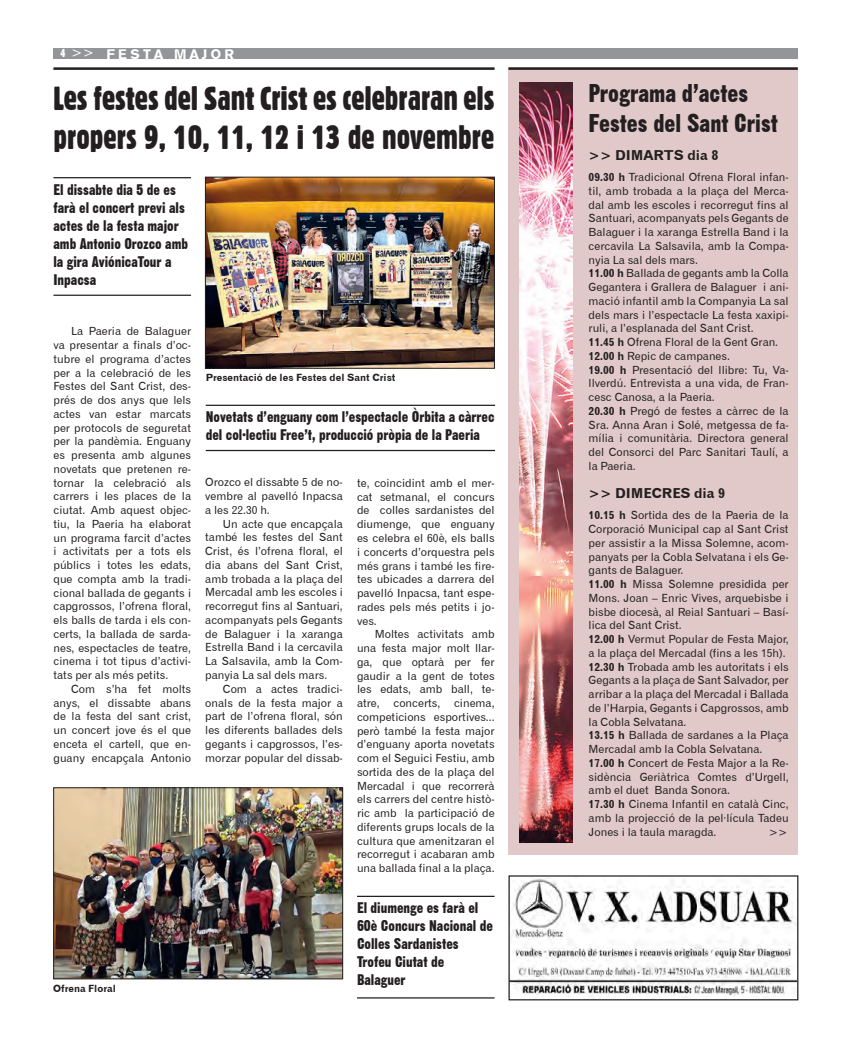
<style>
.page{position:relative;width:851px;height:1053px;background:#fff}
.page>*{position:absolute;margin:0;border:0;box-sizing:border-box;transform-origin:0 0}
.t1{font:32.5px/39px "Gothic 821 Condensed BT";letter-spacing:-.005em;color:#231f20}
.t2{font:25px "Gothic No 13 BT";color:#231f20}
.t3{font:15px/18px "Gothic No 13 BT";color:#231f20}
.t4{font:13.75px "Gothic 720 BT Bold B";color:#231f20}
.t5{font:13.75px "Gothic 725 BT Black A";letter-spacing:.25em;color:#fff}
.t6{font:11.25px/13.8px "Gothic 720 BT Roman B";color:#231f20;text-align:justify}
.t7{font:10px "Gothic 720 BT Bold B";color:#231f20}
.s1{font-family:"Gothic 821 Condensed BT";font-size:11.25px}
.s2{font-family:"Gothic 720 BT Roman B"}
.s3{font-family:"Gothic 720 BT Bold B"}
</style>
<div class="page">
<div style="left:53px;top:48px;width:744px;height:10px;background:#939598"></div>
<div style="left:508px;top:68px;width:289px;height:787px;background:#e0c9c8"></div>
<hr style="left:508px;top:67px;width:289px;height:3px;background:#231f20">
<img style="left:510px;top:878px;width:286px;height:120px">
<div style="left:508px;top:875px;width:290px;height:125px;border:1px solid #231f20"></div>
<img style="left:519px;top:83px;width:53px;height:759px">
<img style="left:55px;top:789px;width:286px;height:187px">
<div style="left:53px;top:787px;width:290px;height:191px;border:1px solid #231f20"></div>
<hr style="left:53px;top:67px;width:441px;height:3px;background:#231f20">
<img style="left:207px;top:179px;width:285px;height:187px">
<div style="left:205px;top:177px;width:289px;height:191px;border:1px solid #231f20"></div>
<hr style="left:206px;top:404px;width:289px;height:2px;background:#231f20">
<hr style="left:206px;top:450px;width:289px;height:1px;background:#231f20">
<hr style="left:53px;top:177px;width:138px;height:1px;background:#231f20">
<hr style="left:53px;top:294px;width:138px;height:2px;background:#231f20">
<hr style="left:357px;top:895px;width:137px;height:1px;background:#231f20">
<hr style="left:357px;top:997px;width:137px;height:1px;background:#231f20">
<p class="t5" style="left:61px;top:46px;width:175px"><span class="s1">4</span> <span class="s2">&gt;&gt;</span> FESTA MAJOR</p>
<p class="t1" style="left:53px;top:78px;width:442px">Les festes del Sant Crist es celebraran els propers 9, 10, 11, 12 i 13 de novembre</p>
<p class="t3" style="left:53px;top:180px;width:136px">El dissabte dia 5 de es farà el concert previ als actes de la festa major amb Antonio Orozco amb la gira AviónicaTour a<br>Inpacsa</p>
<p class="t6" style="left:53px;top:324px;width:139px;text-indent:18px">La Paeria de Balaguer va presentar a finals d’oc&shy;tubre el programa d’actes per a la celebració de les Festes del Sant Crist, des&shy;prés de dos anys que lels actes van estar marcats per protocols de seguretat per la pandèmia. Enguany es presenta amb algunes novetats que pretenen re&shy;tornar la celebració als carrers i les places de la ciutat. Amb aquest objec&shy;tiu, la Paeria ha elaborat un programa farcit d’actes i activitats per a tots els públics i totes les edats, que compta amb la tradi&shy;cional ballada de gegants i capgrossos, l’ofrena floral, els balls de tarda i els con&shy;certs, la ballada de sarda&shy;nes, espectacles de teatre, cinema i tot tipus d’activi&shy;tats per als més petits.</p>
<p class="t6" style="left:53px;top:682px;width:139px;text-indent:18px">Com s’ha fet molts anys, el dissabte abans de la festa del sant crist, un concert jove és el que enceta el cartell, que en&shy;guany encapçala Antonio</p>
<p class="t7" style="left:53px;top:982px;width:64px">Ofrena Floral</p>
<p class="t7" style="left:206px;top:371px;width:191px">Presentació de les Festes del Sant Crist</p>
<p class="t3" style="left:206px;top:408px;width:290px">Novetats d’enguany com l’espectacle Òrbita a càrrec del col·lectiu Free’t, producció pròpia de la Paeria</p>
<p class="t6" style="left:205px;top:475px;width:139px">Orozco el dissabte 5 de no&shy;vembre al pavelló Inpacsa a les 22.30 h.</p>
<p class="t6" style="left:205px;top:516px;width:139px;text-indent:18px">Un acte que encapçala també les festes del Sant Crist, és l’ofrena floral, el dia abans del Sant Crist, amb trobada a la plaça del Mercadal amb les escoles i recorregut fins al Santuari, acompanyats pels Gegants de Balaguer i la xaranga Estrella Band i la cercavila La Salsavila, amb la Com&shy;panyia La sal dels mars.</p>
<p class="t6" style="left:205px;top:681px;width:139px;text-indent:18px">Com a actes tradici&shy;onals de la festa major a part de l’ofrena floral, són les diferents ballades dels gegants i capgrossos, l’es&shy;morzar popular del dissab-</p>
<p class="t6" style="left:357px;top:476px;width:139px">te, coincidint amb el mer&shy;cat setmanal, el concurs de colles sardanistes del diumenge, que enguany es celebra el 60è, els balls i concerts d’orquestra pels més grans i també les fire&shy;tes ubicades a darrera del pavelló Inpacsa, tant espe&shy;rades pels més petits i jo&shy;ves.</p>
<p class="t6" style="left:357px;top:627px;width:139px;text-indent:18px">Moltes activitats amb una festa major molt llar&shy;ga, que optarà per fer gaudir a la gent de totes les edats, amb ball, te&shy;atre, concerts, cinema, competicions esportives... però també la festa major d’enguany aporta novetats com el Seguici Festiu, amb sortida des de la plaça del Mercadal i que recorrerà els carrers del centre histò&shy;ric amb la participació de diferents grups locals de la cultura que amenitzaran el recorregut i acabaran amb una ballada final a la plaça.</p>
<p class="t3" style="left:357px;top:898px;width:137px">El diumenge es farà el<br>60è Concurs Nacional de<br>Colles Sardanistes</p>
<p class="t3" style="left:357px;top:952px;width:89px">Trofeu Ciutat de</p>
<p class="t3" style="left:357px;top:970px;width:50px">Balaguer</p>
<p class="t2" style="left:588px;top:77px;width:161px">Programa d’actes</p>
<p class="t2" style="left:588px;top:107px;width:191px">Festes del Sant Crist</p>
<p class="t4" style="left:588px;top:146px;width:131px">&gt;&gt; DIMARTS dia 8</p>
<p class="t6" style="left:588px;top:170px;width:201px"><span class="s3">09.30 h</span> Tradicional Ofrena Floral infan&shy;til, amb trobada a la plaça del Merca&shy;dal amb les escoles i recorregut fins al Santuari, acompanyats pels Gegants de Balaguer i la xaranga Estrella Band i la cercavila La Salsavila, amb la Compa&shy;nyia La sal dels mars.</p>
<p class="t6" style="left:588px;top:266px;width:201px"><span class="s3">11.00 h</span> Ballada de gegants amb la Colla Gegantera i Grallera de Balaguer i ani&shy;mació infantil amb la Companyia La sal dels mars i l’espectacle La festa xaxipi&shy;ruli, a l’esplanada del Sant Crist.</p>
<p class="t6" style="left:588px;top:335px;width:191px"><span class="s3">11.45 h</span> Ofrena Floral de la Gent Gran.</p>
<p class="t6" style="left:588px;top:349px;width:143px"><span class="s3">12.00 h</span> Repic de campanes.</p>
<p class="t6" style="left:588px;top:362px;width:201px"><span class="s3">19.00 h</span> Presentació del llibre: Tu, Va&shy;llverdú. Entrevista a una vida, de Fran&shy;cesc Canosa, a la Paeria.</p>
<p class="t6" style="left:588px;top:404px;width:201px"><span class="s3">20.30 h</span> Pregó de festes a càrrec de la Sra. Anna Aran i Solé, metgessa de fa&shy;mília i comunitària. Directora general del Consorci del Parc Sanitari Taulí, a la Paeria.</p>
<p class="t4" style="left:588px;top:485px;width:138px">&gt;&gt; DIMECRES dia 9</p>
<p class="t6" style="left:588px;top:508px;width:201px"><span class="s3">10.15 h</span> Sortida des de la Paeria de la Corporació Municipal cap al Sant Crist per assistir a la Missa Solemne, acom&shy;panyats per la Cobla Selvatana i els Ge&shy;gants de Balaguer.</p>
<p class="t6" style="left:588px;top:577px;width:201px"><span class="s3">11.00 h</span> Missa Solemne presidida per Mons. Joan – Enric Vives, arquebisbe i bisbe diocesà, al Reial Santuari – Basí&shy;lica del Sant Crist.</p>
<p class="t6" style="left:588px;top:632px;width:201px"><span class="s3">12.00 h</span> Vermut Popular de Festa Major, a la plaça del Mercadal (fins a les 15h).</p>
<p class="t6" style="left:588px;top:659px;width:201px"><span class="s3">12.30 h</span> Trobada amb les autoritats i els Gegants a la plaça de Sant Salvador, per arribar a la plaça del Mercadal i Ballada de l’Harpia, Gegants i Capgrossos, amb la Cobla Selvatana.</p>
<p class="t6" style="left:588px;top:728px;width:201px"><span class="s3">13.15 h</span> Ballada de sardanes a la Plaça<br>Mercadal amb la Cobla Selvatana.</p>
<p class="t6" style="left:588px;top:756px;width:201px"><span class="s3">17.00 h</span> Concert de Festa Major a la Re&shy;sidència Geriàtrica Comtes d’Urgell, amb el duet Banda Sonora.</p>
<p class="t6" style="left:588px;top:797px;width:201px"><span class="s3">17.30 h</span> Cinema Infantil en català Cinc, amb la projecció de la pel·lícula Tadeu Jones i la taula maragda.</p>
<p class="t6" style="left:768px;top:824px;width:20px">&gt;&gt;</p>
</div>
